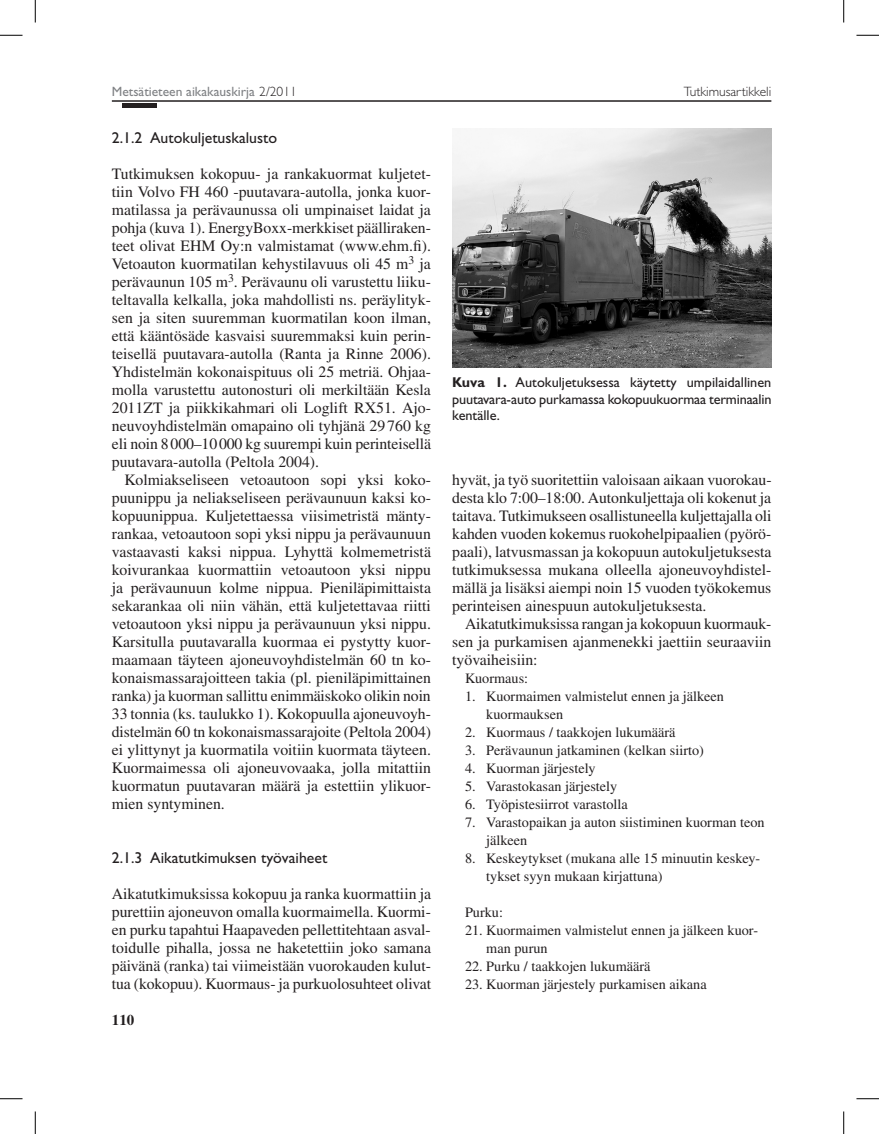
<style>
.page{position:relative;width:879px;height:1134px;background:#fff}
.page>*{position:absolute;margin:0;border:0;box-sizing:border-box;transform-origin:0 0}
.t1{font:15.75px/18px "Times";color:#231f20;text-align:justify}
.t2{font:15.75px "Gill Sans";color:#231f20}
.t3{font:700 15px "Times";color:#231f20}
.t4{font:14.25px/18px "Times";color:#231f20}
.t5{font:14.25px/16.5px "Gill Sans";letter-spacing:-.01em;color:#231f20;text-align:justify}
.t6{font:13.5px "Gill Sans";color:#808285}
.t7{font:300 13.5px "Gill Sans";color:#231f20}
.s1{font-weight:300;color:#231f20}
.s2{font-weight:700}
</style>
<div class="page">
<hr style="left:112px;top:100px;width:659px;height:2px;background:#231f20">
<div style="left:122px;top:103px;width:35px;height:5px;background:#231f20"></div>
<img style="left:452px;top:129px;width:319px;height:239px">
<svg style="left:0;top:35px;width:22px;height:1px"></svg>
<svg style="left:856px;top:35px;width:22px;height:1px"></svg>
<svg style="left:0;top:1098px;width:22px;height:1px"></svg>
<svg style="left:856px;top:1098px;width:22px;height:1px"></svg>
<svg style="left:35px;top:0;width:1px;height:22px"></svg>
<svg style="left:35px;top:1111px;width:1px;height:23px"></svg>
<svg style="left:843px;top:0;width:1px;height:22px"></svg>
<svg style="left:843px;top:1111px;width:1px;height:23px"></svg>
<p class="t6" style="left:112px;top:84px;width:186px">Metsätieteen aikakauskirja <span class="s1">2/2011</span></p>
<p class="t7" style="left:683px;top:84px;width:89px">Tutkimusartikkeli</p>
<p class="t2" style="left:112px;top:128px;width:167px">2.1.2 Autokuljetuskalusto</p>
<p class="t1" style="left:112px;top:164px;width:321px">Tutkimuksen kokopuu- ja rankakuormat kuljetet&shy;tiin Volvo FH 460 -puutavara-autolla, jonka kuor&shy;matilassa ja perävaunussa oli umpinaiset laidat ja pohja (kuva 1). EnergyBoxx-merkkiset päälliraken&shy;teet olivat EHM Oy:n valmistamat (www.ehm.fi).<br>Vetoauton kuormatilan kehystilavuus oli 45 m<sup>3</sup> ja perävaunun 105 m<sup>3</sup>. Perävaunu oli varustettu liiku&shy;teltavalla kelkalla, joka mahdollisti ns. peräylityk&shy;sen ja siten suuremman kuormatilan koon ilman, että kääntösäde kasvaisi suuremmaksi kuin perin&shy;teisellä puutavara-autolla (Ranta ja Rinne 2006).<br>Yhdistelmän kokonaispituus oli 25 metriä. Ohjaa&shy;molla varustettu autonosturi oli merkiltään Kesla 2011ZT ja piikkikahmari oli Loglift RX51. Ajo&shy;neuvoyhdistelmän omapaino oli tyhjänä 29 760 kg eli noin 8000–10000 kg suurempi kuin perinteisellä puutavara-autolla (Peltola 2004).</p>
<p class="t1" style="left:112px;top:470px;width:320px;text-indent:13px">Kolmiakseliseen vetoautoon sopi yksi koko&shy;puunippu ja neliakseliseen perävaunuun kaksi ko&shy;kopuunippua. Kuljetettaessa viisimetristä mänty&shy;rankaa, vetoautoon sopi yksi nippu ja perävaunuun vastaavasti kaksi nippua. Lyhyttä kolmemetristä koivurankaa kuormattiin vetoautoon yksi nippu ja perävaunuun kolme nippua. Pieniläpimittaista sekarankaa oli niin vähän, että kuljetettavaa riitti vetoautoon yksi nippu ja perävaunuun yksi nippu.<br>Karsitulla puutavaralla kuormaa ei pystytty kuor&shy;maamaan täyteen ajoneuvoyhdistelmän 60 tn ko&shy;konaismassarajoitteen takia (pl. pieniläpimittainen ranka) ja kuorman sallittu enimmäiskoko olikin noin 33 tonnia (ks. taulukko 1). Kokopuulla ajoneuvoyh&shy;distelmän 60 tn kokonaismassarajoite (Peltola 2004) ei ylittynyt ja kuormatila voitiin kuormata täyteen.<br>Kuormaimessa oli ajoneuvovaaka, jolla mitattiin kuormatun puutavaran määrä ja estettiin ylikuor&shy;mien syntyminen.</p>
<p class="t2" style="left:112px;top:848px;width:217px">2.1.3 Aikatutkimuksen työvaiheet</p>
<p class="t1" style="left:112px;top:884px;width:321px">Aikatutkimuksissa kokopuu ja ranka kuormattiin ja purettiin ajoneuvon omalla kuormaimella. Kuormi&shy;en purku tapahtui Haapaveden pellettitehtaan asval&shy;toidulle pihalla, jossa ne haketettiin joko samana päivänä (ranka) tai viimeistään vuorokauden kulut&shy;tua (kokopuu). Kuormaus- ja purkuolosuhteet olivat</p>
<p class="t5" style="left:452px;top:374px;width:321px"><span class="s2">Kuva 1.</span> Autokuljetuksessa käytetty umpilaidallinen puutavara-auto purkamassa kokopuukuormaa terminaalin kentälle.</p>
<p class="t1" style="left:452px;top:470px;width:321px">hyvät, ja työ suoritettiin valoisaan aikaan vuorokau&shy;desta klo 7:00–18:00. Autonkuljettaja oli kokenut ja taitava. Tutkimukseen osallistuneella kuljettajalla oli kahden vuoden kokemus ruokohelpipaalien (pyörö&shy;paali), latvusmassan ja kokopuun autokuljetuksesta tutkimuksessa mukana olleella ajoneuvoyhdistel&shy;mällä ja lisäksi aiempi noin 15 vuoden työkokemus perinteisen ainespuun autokuljetuksesta.</p>
<p class="t1" style="left:452px;top:614px;width:320px;text-indent:13px">Aikatutkimuksissa rangan ja kokopuun kuormauk&shy;sen ja purkamisen ajanmenekki jaettiin seuraaviin työvaiheisiin:</p>
<p class="t4" style="left:465px;top:669px;width:65px">Kuormaus:</p>
<p class="t4" style="left:486px;top:687px;width:239px;text-indent:-21px">1. Kuormaimen valmistelut ennen ja jälkeen kuormauksen</p>
<p class="t4" style="left:465px;top:723px;width:212px">2. Kuormaus / taakkojen lukumäärä</p>
<p class="t4" style="left:465px;top:741px;width:240px">3. Perävaunun jatkaminen (kelkan siirto)</p>
<p class="t4" style="left:465px;top:759px;width:132px">4. Kuorman järjestely</p>
<p class="t4" style="left:465px;top:777px;width:154px">5. Varastokasan järjestely</p>
<p class="t4" style="left:465px;top:795px;width:164px">6. Työpistesiirrot varastolla</p>
<p class="t4" style="left:486px;top:813px;width:280px;text-indent:-21px">7. Varastopaikan ja auton siistiminen kuorman teon jälkeen</p>
<p class="t4" style="left:486px;top:849px;width:275px;text-indent:-21px">8. Keskeytykset (mukana alle 15 minuutin keskey&shy;tykset syyn mukaan kirjattuna)</p>
<p class="t4" style="left:465px;top:903px;width:40px">Purku:</p>
<p class="t4" style="left:486px;top:921px;width:273px;text-indent:-21px">21. Kuormaimen valmistelut ennen ja jälkeen kuor&shy;man purun</p>
<p class="t4" style="left:465px;top:957px;width:187px">22. Purku / taakkojen lukumäärä</p>
<p class="t4" style="left:465px;top:975px;width:243px">23. Kuorman järjestely purkamisen aikana</p>
<p class="t3" style="left:112px;top:1010px;width:24px">110</p>
</div>
